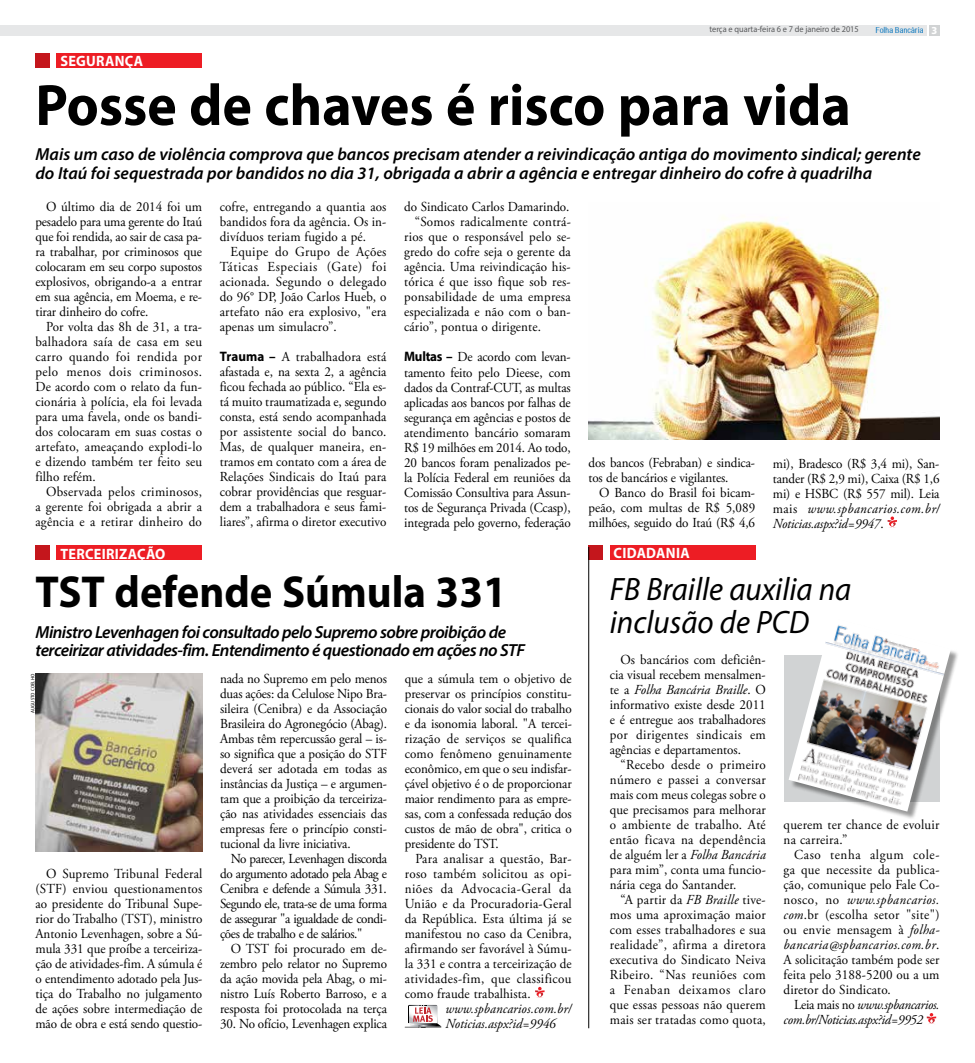
<style>
.page{position:relative;width:975px;height:1063px;background:#fff}
.page>*{position:absolute;margin:0;border:0;box-sizing:border-box;transform-origin:0 0}
.t1{font:700 58.75px "Myriad Pro";color:#000;scale:.95 1}
.t2{font:700 45px "Myriad Pro";color:#000;scale:.95 1}
.t3{font:italic 32.5px/33.8px "Myriad Pro";color:#000;scale:.95 1}
.t4{font:italic 600 17.5px/18.8px "Myriad Pro";color:#000}
.t5{font:italic 600 17.5px/18.8px "Myriad Pro";letter-spacing:-.03em;color:#000}
.t6{font:700 15px "Myriad Pro";letter-spacing:.02em;color:#fff;scale:.95 1}
.t7{font:13.75px/15px "Adobe Garamond Pro";letter-spacing:.005em;color:#000;text-align:justify;scale:.95 1}
.t8{font:italic 13.75px/15px "Adobe Garamond Pro";letter-spacing:-.02em;color:#000;scale:.95 1}
.t9{font:italic 13.75px/15px "Adobe Garamond Pro";letter-spacing:.01em;color:#000;scale:.95 1}
.t10{font:8.75px "Myriad Pro";color:#58595b;scale:.95 1}
.t11{font:8.75px "Alido";letter-spacing:.055em;color:#0072bc;scale:.81 1}
.t12{font:5px "Myriad Pro";letter-spacing:.02em;color:#000;scale:.95 1}
.s1{font-family:"Frutiger";font-weight:900;font-size:10px;color:#fff}
.s2{font-family:"Myriad Pro";font-weight:700}
.s3{font-style:italic}
.s4{font-style:normal}
</style>
<div class="page">
<div style="left:0;top:25px;width:926px;height:10px;background:#e6e7e8"></div>
<div style="left:928px;top:25px;width:11px;height:10px;background:#d1d3d4"></div>
<svg style="left:887px;top:517px;width:10px;height:11px"></svg>
<div style="left:35px;top:53px;width:15px;height:14px;background:#c4161c"></div>
<div style="left:57px;top:53px;width:145px;height:14px;background:#ed1d24"></div>
<svg style="left:535px;top:987px;width:10px;height:11px"></svg>
<svg style="left:405px;top:1005px;width:36px;height:23px"></svg>
<div style="left:35px;top:546px;width:15px;height:14px;background:#c4161c"></div>
<div style="left:57px;top:546px;width:145px;height:14px;background:#ed1d24"></div>
<img style="left:35px;top:674px;width:167px;height:177px">
<img style="left:588px;top:217px;width:351px;height:223px">
<div style="left:588px;top:546px;width:14px;height:14px;background:#c4161c"></div>
<div style="left:610px;top:546px;width:145px;height:14px;background:#ed1d24"></div>
<svg style="left:926px;top:1013px;width:10px;height:11px"></svg>
<hr style="left:588px;top:547px;width:1px;height:481px;background:#000">
<div style="left:783px;top:655px;width:156px;height:147px;background:#d1d3d4"></div>
<div style="left:790px;top:619px;width:169px;height:201px;background:#000;opacity:.4"></div>
<img style="left:788px;top:619px;width:162px;height:193px">
<p class="t6" style="left:60px;top:51px;width:89px">Segurança</p>
<p class="t10" style="left:709px;top:24px;width:159px">terça e quarta-feira 6 e 7 de janeiro de 2015</p>
<p class="t11" style="left:875px;top:25px;width:77px">Folha Bancária <span class="s1">3</span></p>
<h1 class="t1" style="left:35px;top:67px;width:859px">Posse de chaves é risco para vida</h1>
<p class="t4" style="left:35px;top:144px;width:886px">Mais um caso de violência comprova que bancos precisam atender a reivindicação antiga do movimento sindical; gerente do Itaú foi sequestrada por bandidos no dia 31, obrigada a abrir a agência e entregar dinheiro do cofre à quadrilha</p>
<p class="t7" style="left:35px;top:200px;width:177px;text-indent:11px">O último dia de 2014 foi um pesadelo para uma gerente do Itaú que foi rendida, ao sair de casa pa&shy;ra trabalhar, por criminosos que colocaram em seu corpo supostos explosivos, obrigando-a a entrar em sua agência, em Moema, e re&shy;tirar dinheiro do cofre.</p>
<p class="t7" style="left:35px;top:320px;width:177px;text-indent:11px">Por volta das 8h de 31, a tra&shy;balhadora saía de casa em seu carro quando foi rendida por pelo menos dois criminosos.<br>De acordo com o relato da fun&shy;cionária à polícia, ela foi levada para uma favela, onde os bandi&shy;dos colocaram em suas costas o artefato, ameaçando explodi-lo e dizendo também ter feito seu filho refém.</p>
<p class="t7" style="left:35px;top:485px;width:177px;text-indent:11px">Observada pelos criminosos, a gerente foi obrigada a abrir a agência e a retirar dinheiro do</p>
<p class="t7" style="left:220px;top:200px;width:177px">cofre, entregando a quantia aos bandidos fora da agência. Os in&shy;divíduos teriam fugido a pé.</p>
<p class="t7" style="left:220px;top:245px;width:177px;text-indent:11px">Equipe do Grupo de Ações Táticas Especiais (Gate) foi acionada. Segundo o delegado do 96° DP, João Carlos Hueb, o artefato não era explosivo, "era apenas um simulacro”.</p>
<p class="t7" style="left:220px;top:350px;width:177px"><span class="s2">Trauma –</span> A trabalhadora está afastada e, na sexta 2, a agência ficou fechada ao público. “Ela es&shy;tá muito traumatizada e, segundo consta, está sendo acompanhada por assistente social do banco.<br>Mas, de qualquer maneira, en&shy;tramos em contato com a área de Relações Sindicais do Itaú para cobrar providências que resguar&shy;dem a trabalhadora e seus fami&shy;liares”, afirma o diretor executivo</p>
<p class="t7" style="left:404px;top:200px;width:175px">do Sindicato Carlos Damarindo.</p>
<p class="t7" style="left:415px;top:215px;width:166px">“Somos radicalmente contrá-</p>
<p class="t7" style="left:404px;top:230px;width:177px">rios que o responsável pelo se-</p>
<p class="t7" style="left:404px;top:245px;width:177px">gredo do cofre seja o gerente da</p>
<p class="t7" style="left:404px;top:260px;width:177px">agência. Uma reivindicação his-</p>
<p class="t7" style="left:404px;top:275px;width:177px">tórica é que isso fique sob res-</p>
<p class="t7" style="left:404px;top:290px;width:177px">ponsabilidade de uma empresa</p>
<p class="t7" style="left:404px;top:305px;width:177px">especializada e não com o ban-</p>
<p class="t7" style="left:404px;top:320px;width:145px">cário”, pontua o dirigente.</p>
<p class="t7" style="left:404px;top:350px;width:177px"><span class="s2">Multas –</span> De acordo com levan&shy;tamento feito pelo Dieese, com dados da Contraf-CUT, as multas aplicadas aos bancos por falhas de segurança em agências e postos de atendimento bancário somaram R$ 19 milhões em 2014. Ao todo, 20 bancos foram penalizados pe&shy;la Polícia Federal em reuniões da Comissão Consultiva para Assun&shy;tos de Segurança Privada (Ccasp), integrada pelo governo, federação</p>
<p class="t7" style="left:588px;top:455px;width:177px">dos bancos (Febraban) e sindica&shy;tos de bancários e vigilantes.</p>
<p class="t7" style="left:588px;top:485px;width:177px;text-indent:11px">O Banco do Brasil foi bicam&shy;peão, com multas de R$ 5,089 milhões, seguido do Itaú (R$ 4,6</p>
<p class="t6" style="left:60px;top:544px;width:112px">Terceirização</p>
<p class="t6" style="left:613px;top:544px;width:82px">Cidadania</p>
<p class="t7" style="left:772px;top:456px;width:177px">mi), Bradesco (R$ 3,4 mi), San&shy;tander (R$ 2,9 mi), Caixa (R$ 1,6 mi) e HSBC (R$ 557 mil). Leia mais <span class="s3">www.spbancarios.com.br/ Noticias.aspx?id=9947</span>.</p>
<h2 class="t2" style="left:35px;top:562px;width:25px">TST</h2>
<h2 class="t2" style="left:114px;top:562px;width:414px">defende Súmula 331</h2>
<p class="t5" style="left:35px;top:622px;width:491px">Ministro Levenhagen foi consultado pelo Supremo sobre proibição de terceirizar atividades-fim. Entendimento é questionado em ações no STF</p>
<p class="t12" style="left:30px;top:713px;width:42px;rotate:-90deg">augusto coelho</p>
<p class="t7" style="left:35px;top:867px;width:177px;text-indent:11px">O Supremo Tribunal Federal (STF) enviou questionamentos ao presidente do Tribunal Supe&shy;rior do Trabalho (TST), ministro Antonio Levenhagen, sobre a Sú&shy;mula 331 que proíbe a terceiriza&shy;ção de atividades-fim. A súmula é o entendimento adotado pela Jus&shy;tiça do Trabalho no julgamento de ações sobre intermediação de mão de obra e está sendo questio-</p>
<p class="t7" style="left:220px;top:672px;width:177px">nada no Supremo em pelo menos duas ações: da Celulose Nipo Bra&shy;sileira (Cenibra) e da Associação Brasileira do Agronegócio (Abag).<br>Ambas têm repercussão geral – is&shy;so significa que a posição do STF deverá ser adotada em todas as instâncias da Justiça – e argumen&shy;tam que a proibição da terceiriza&shy;ção nas atividades essenciais das empresas fere o princípio consti&shy;tucional da livre iniciativa.</p>
<p class="t7" style="left:220px;top:852px;width:177px;text-indent:11px">No parecer, Levenhagen discorda do argumento adotado pela Abag e Cenibra e defende a Súmula 331.<br>Segundo ele, trata-se de uma forma de assegurar "a igualdade de condi&shy;ções de trabalho e de salários."</p>
<p class="t7" style="left:220px;top:942px;width:177px;text-indent:11px">O TST foi procurado em de&shy;zembro pelo relator no Supremo da ação movida pela Abag, o mi&shy;nistro Luís Roberto Barroso, e a resposta foi protocolada na terça</p>
<p class="t7" style="left:220px;top:1017px;width:177px">30. No ofício, Levenhagen explica</p>
<p class="t7" style="left:405px;top:672px;width:177px">que a súmula tem o objetivo de preservar os princípios constitu&shy;cionais do valor social do trabalho e da isonomia laboral. "A tercei&shy;rização de serviços se qualifica como fenômeno genuinamente econômico, em que o seu indisfar&shy;çável objetivo é o de proporcionar maior rendimento para as empre&shy;sas, com a confessada redução dos custos de mão de obra", critica o presidente do TST.</p>
<p class="t7" style="left:405px;top:852px;width:177px;text-indent:11px">Para analisar a questão, Bar&shy;roso também solicitou as opi&shy;niões da Advocacia-Geral da União e da Procuradoria-Geral da República. Esta última já se manifestou no caso da Cenibra, afirmando ser favorável à Súmu&shy;la 331 e contra a terceirização de atividades-fim, que classificou como fraude trabalhista.</p>
<p class="t9" style="left:445px;top:1001px;width:134px">www.spbancarios.com.br/<br>Noticias.aspx?id=9946</p>
<h3 class="t3" style="left:610px;top:571px;width:256px">FB Braille auxilia na inclusão de PCD</h3>
<p class="t7" style="left:610px;top:653px;width:166px;text-indent:11px">Os bancários com deficiên&shy;cia visual recebem mensalmen&shy;te a <span class="s3">Folha Bancária Braille</span>. O informativo existe desde 2011 e é entregue aos trabalhadores por dirigentes sindicais em agências e departamentos.</p>
<p class="t7" style="left:610px;top:758px;width:166px;text-indent:11px">“Recebo desde o primeiro número e passei a conversar mais com meus colegas sobre o que precisamos para melhorar o ambiente de trabalho. Até então ficava na dependência de alguém ler a <span class="s3">Folha Bancária </span>para mim”, conta uma funcio&shy;nária cega do Santander.</p>
<p class="t7" style="left:610px;top:893px;width:166px;text-indent:11px">“A partir da <span class="s3">FB Braille</span> tive&shy;mos uma aproximação maior com esses trabalhadores e sua realidade”, afirma a diretora executiva do Sindicato Neiva Ribeiro. “Nas reuniões com a Fenaban deixamos claro que essas pessoas não querem mais ser tratadas como quota,</p>
<p class="t7" style="left:783px;top:818px;width:166px">querem ter chance de evoluir na carreira.”</p>
<p class="t7" style="left:783px;top:848px;width:166px;text-indent:11px">Caso tenha algum cole&shy;ga que necessite da publica&shy;ção, comunique pelo Fale Co&shy;nosco, no <span class="s3">www.spbancarios. com</span>.br (escolha setor "site") ou envie mensagem à <span class="s3">folha&shy;bancaria@spbancarios.com.br</span>.<br>A solicitação também pode ser feita pelo 3188-5200 ou a um diretor do Sindicato.</p>
<p class="t8" style="left:783px;top:998px;width:166px;text-indent:11px"><span class="s4">Leia mais no</span> www.spbancarios. com.br/Noticias.aspx?id=9952</p>
</div>
